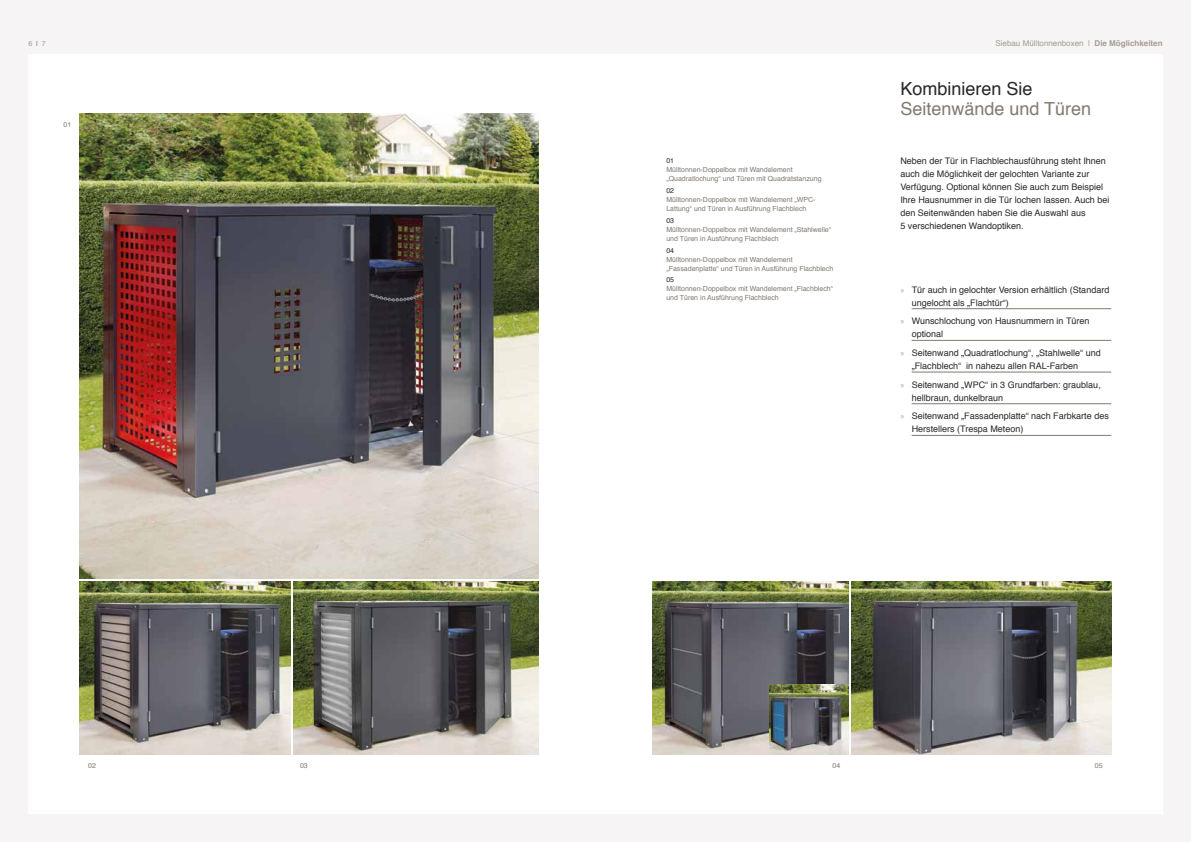
<style>
.page{position:relative;width:1191px;height:842px;background:#f6f4f4}
.page>*{position:absolute;margin:0;border:0;box-sizing:border-box;transform-origin:0 0}
.t1{font:18px "Helvetica";color:#837971}
.t2{font:18px "Helvetica";color:#282827}
.t3{font:9px/13px "Helvetica";color:#282827}
.t4{font:8px "Helvetica";color:#a59c96}
.t5{font:7px/9px "Helvetica";color:#837971}
.t6{font:7px "Helvetica";color:#282827}
.t7{font:7px "Helvetica";color:#a59c96}
.s1{font-weight:700}
.s2{font-family:"Myriad Pro";color:#afa39b}
</style>
<div class="page">
<div style="left:28px;top:54px;width:1134px;height:760px;background:#fff"></div>
<img style="left:652px;top:582px;width:197px;height:172px">
<img style="left:851px;top:582px;width:260px;height:172px">
<img style="left:80px;top:113px;width:459px;height:466px">
<img style="left:80px;top:582px;width:211px;height:172px">
<img style="left:293px;top:582px;width:246px;height:172px">
<hr style="left:911px;top:309px;width:200px;height:1px;background:#837971">
<hr style="left:911px;top:340px;width:200px;height:1px;background:#837971">
<hr style="left:911px;top:372px;width:200px;height:1px;background:#837971">
<hr style="left:911px;top:404px;width:200px;height:1px;background:#837971">
<hr style="left:911px;top:435px;width:200px;height:1px;background:#837971">
<img style="left:769px;top:685px;width:79px;height:69px">
<p class="t7" style="left:28px;top:38px;width:19px">6 <span class="s1">|</span> 7</p>
<p class="t5" style="left:63px;top:120px;width:9px">01</p>
<p class="t6" style="left:666px;top:155px;width:9px">01</p>
<p class="t5" style="left:666px;top:165px;width:157px">Mülltonnen-Doppelbox mit Wandelement „Quadratlochung“ und Türen mit Quadratstanzung</p>
<p class="t6" style="left:666px;top:185px;width:9px">02</p>
<p class="t5" style="left:666px;top:195px;width:151px">Mülltonnen-Doppelbox mit Wandelement „WPC-<br>Lattung“ und Türen in Ausführung Flachblech</p>
<p class="t6" style="left:666px;top:215px;width:9px">03</p>
<p class="t5" style="left:666px;top:225px;width:166px">Mülltonnen-Doppelbox mit Wandelement „Stahlwelle“ und Türen in Ausführung Flachblech</p>
<p class="t6" style="left:666px;top:245px;width:9px">04</p>
<p class="t5" style="left:666px;top:255px;width:168px">Mülltonnen-Doppelbox mit Wandelement „Fassadenplatte“ und Türen in Ausführung Flachblech</p>
<p class="t6" style="left:666px;top:275px;width:9px">05</p>
<p class="t5" style="left:666px;top:285px;width:168px">Mülltonnen-Doppelbox mit Wandelement „Flachblech“ und Türen in Ausführung Flachblech</p>
<p class="t4" style="left:995px;top:38px;width:169px">Siebau Mülltonnenboxen | <span class="s1">Die Möglichkeiten</span></p>
<h1 class="t2" style="left:900px;top:75px;width:134px">Kombinieren Sie</h1>
<h1 class="t1" style="left:900px;top:95px;width:192px">Seitenwände und Türen</h1>
<p class="t3" style="left:900px;top:155px;width:210px">Neben der Tür in Flachblechausführung steht Ihnen auch die Möglichkeit der gelochten Variante zur Verfügung. Optional können Sie auch zum Beispiel Ihre Hausnummer in die Tür lochen lassen. Auch bei den Seitenwänden haben Sie die Auswahl aus<br>5 verschiedenen Wandoptiken.</p>
<p class="t3" style="left:911px;top:283px;width:199px;text-indent:-11px"><span class="s2">»</span> Tür auch in gelochter Version erhältlich (Standard ungelocht als „Flachtür“)</p>
<p class="t3" style="left:911px;top:315px;width:179px;text-indent:-11px"><span class="s2">»</span> Wunschlochung von Hausnummern in Türen optional</p>
<p class="t3" style="left:911px;top:347px;width:191px;text-indent:-11px"><span class="s2">»</span> Seitenwand „Quadratlochung“, „Stahlwelle“ und „Flachblech“ in nahezu allen RAL-Farben</p>
<p class="t3" style="left:911px;top:378px;width:191px;text-indent:-11px"><span class="s2">»</span> Seitenwand „WPC“ in 3 Grundfarben: graublau, hellbraun, dunkelbraun</p>
<p class="t3" style="left:911px;top:410px;width:199px;text-indent:-11px"><span class="s2">»</span> Seitenwand „Fassadenplatte“ nach Farbkarte des<br>Herstellers (Trespa Meteon)</p>
<p class="t5" style="left:88px;top:761px;width:9px">02</p>
<p class="t5" style="left:300px;top:761px;width:9px">03</p>
<p class="t5" style="left:832px;top:761px;width:9px">04</p>
<p class="t5" style="left:1095px;top:761px;width:9px">05</p>
</div>
